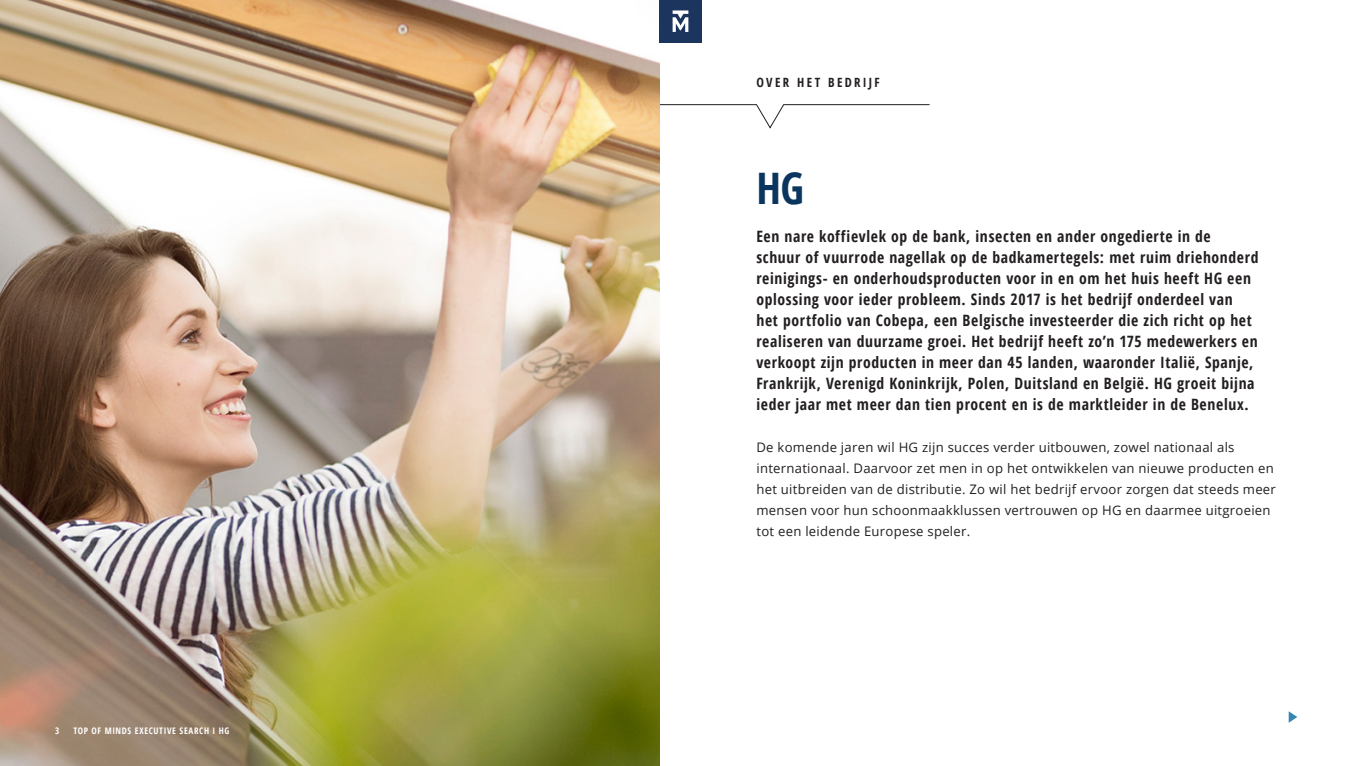
<style>
.page{position:relative;width:1361px;height:766px;background:#fff}
.page>*{position:absolute;margin:0;border:0;box-sizing:border-box;transform-origin:0 0}
.Page_header_kopie{font:700 condensed 43.42px "Open Sans";color:#0a355e}
.t1{font:700 condensed 15.67px/21px "Open Sans";letter-spacing:.04em;color:#231f20}
.t2{font:13.12px/21px "Open Sans";letter-spacing:.02em;color:#231f20}
.t3{font:700 condensed 12.75px "Open Sans";letter-spacing:.185em;color:#231f20}
.t4{font:700 condensed 9px "Open Sans";letter-spacing:.07em;color:#fff}
</style>
<div class="page">
<svg style="left:659px;top:104px;width:271px;height:24px"></svg>
<img style="left:0;top:0;width:659px;height:765px">
<svg style="left:1288px;top:711px;width:9px;height:11px"></svg>
<div style="left:659px;top:0;width:43px;height:43px;background:#1c355e"></div>
<svg style="left:672px;top:10px;width:16px;height:22px"></svg>
<p class="t4" style="left:55px;top:724px;width:6px">3</p>
<p class="t4" style="left:73px;top:724px;width:158px">TOP OF MINDS EXECUTIVE SEARCH I HG</p>
<p class="t3" style="left:756px;top:73px;width:125px">OVER HET BEDRIJF</p>
<p class="Page_header_kopie" style="left:756px;top:158px;width:49px">HG</p>
<p class="t1" style="left:756px;top:225px;width:503px">Een nare koffievlek op de bank, insecten en ander ongedierte in de schuur of vuurrode nagellak op de badkamertegels: met ruim driehonderd reinigings- en onderhoudsproducten voor in en om het huis heeft HG een oplossing voor ieder probleem. Sinds 2017 is het bedrijf onderdeel van<br>het portfolio van Cobepa, een Belgische investeerder die zich richt op het realiseren van duurzame groei. Het bedrijf heeft zo’n 175 medewerkers en verkoopt zijn producten in meer dan 45 landen, waaronder Italië, Spanje, Frankrijk, Verenigd Koninkrijk, Polen, Duitsland en België. HG groeit bijna ieder jaar met meer dan tien procent en is de marktleider in de Benelux.</p>
<p class="t2" style="left:756px;top:436px;width:521px">De komende jaren wil HG zijn succes verder uitbouwen, zowel nationaal als internationaal. Daarvoor zet men in op het ontwikkelen van nieuwe producten en het uitbreiden van de distributie. Zo wil het bedrijf ervoor zorgen dat steeds meer mensen voor hun schoonmaakklussen vertrouwen op HG en daarmee uitgroeien tot een leidende Europese speler.</p>
</div>
